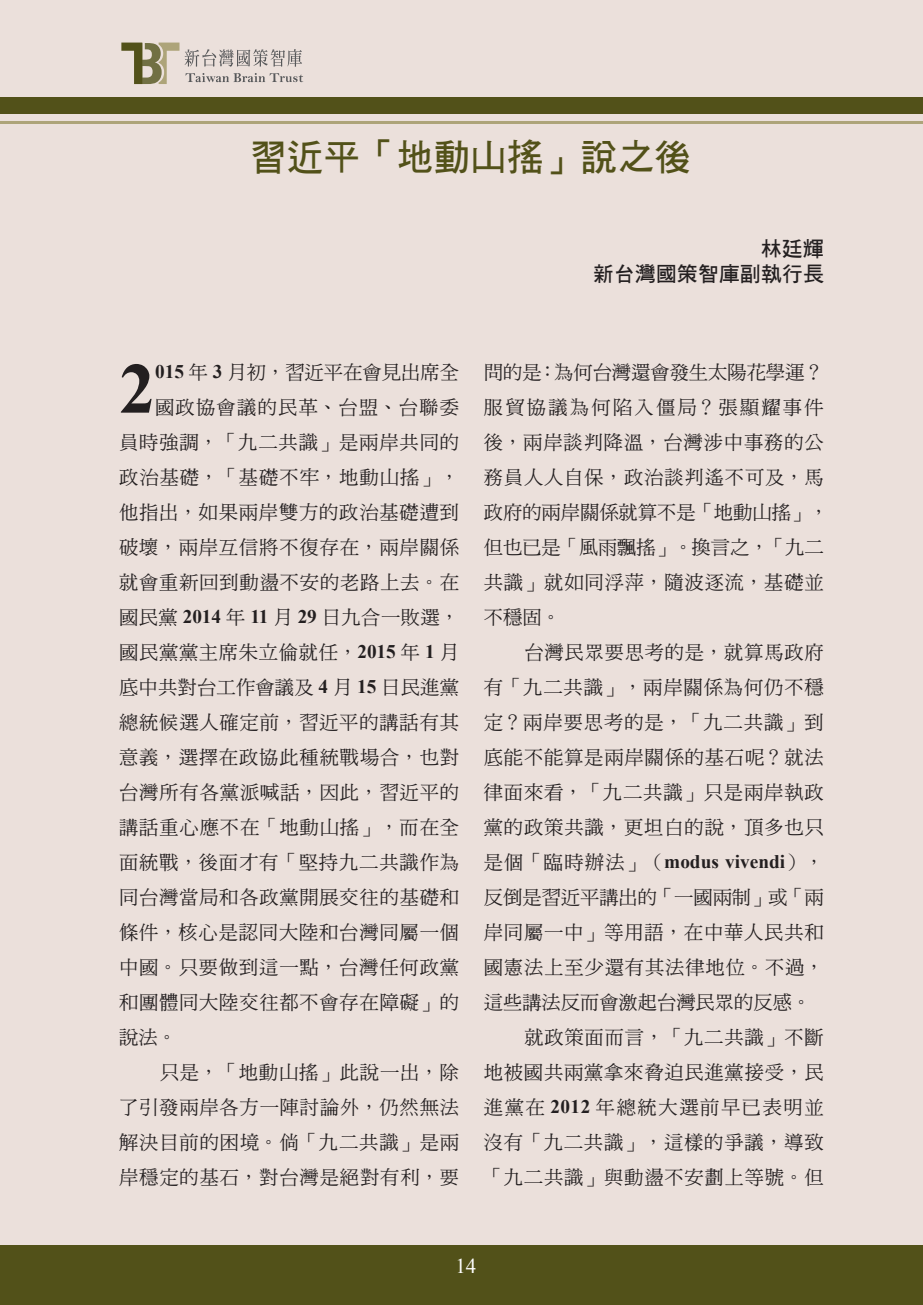
<style>
.page{position:relative;width:923px;height:1305px;background:#ebe0db}
.page>*{position:absolute;margin:0;border:0;box-sizing:border-box;transform-origin:0 0}
.內容{font:700 72.1px "Times New Roman";color:#231f20}
.標題{font:36.75px "DF Hei W7 WIN BF";color:#525119}
.作者{font:21px "DF Hei W7 WIN BF";color:#231f20}
.t1{font:21px "Times New Roman";color:#fff}
.內容裡面{font:19.25px/35px "DF Ming Md HK BF";letter-spacing:.045em;color:#231f20;text-align:justify}
.內容-2{font:19.25px "DF Ming Md HK BF";letter-spacing:.045em;color:#231f20}
.內容-3{font:19.25px "DF Ming Md HK BF";letter-spacing:.025em;color:#231f20}
.內容-4{font:19.25px "DF Ming Md HK BF";letter-spacing:.01em;color:#231f20}
.內容-5{font:19.25px "DF Ming Md HK BF";letter-spacing:.005em;color:#231f20}
.內容-6{font:19.25px "DF Ming Md HK BF";letter-spacing:.065em;color:#231f20}
.s1{font-family:"Times New Roman";font-weight:700}
</style>
<div class="page">
<div style="left:0;top:97px;width:923px;height:17px;background:#525119"></div>
<hr style="left:0;top:121px;width:923px;height:3px;background:#ada479">
<svg style="left:185px;top:73px;width:118px;height:9px"></svg>
<svg style="left:185px;top:49px;width:117px;height:18px"></svg>
<svg style="left:121px;top:43px;width:58px;height:41px"></svg>
<div style="left:0;top:1245px;width:923px;height:60px;background:#525119"></div>
<p class="標題" style="left:250px;top:139px;width:442px">習近平「地動山搖」說之後</p>
<p class="作者" style="left:760px;top:238px;width:64px">林廷輝</p>
<p class="作者" style="left:592px;top:263px;width:232px">新台灣國策智庫副執行長</p>
<p class="內容" style="left:119px;top:336px;width:38px">2</p>
<p class="內容-5" style="left:155px;top:362px;width:305px"><span class="s1">015</span> 年 <span class="s1">3</span> 月初，習近平在會見出席全</p>
<p class="內容-6" style="left:155px;top:397px;width:305px">國政協會議的民革、台盟、台聯委</p>
<p class="內容-2" style="left:119px;top:432px;width:341px">員時強調，「九二共識」是兩岸共同的</p>
<p class="內容-2" style="left:119px;top:467px;width:341px">政治基礎，「基礎不牢，地動山搖」，</p>
<p class="內容-2" style="left:119px;top:502px;width:341px">他指出，如果兩岸雙方的政治基礎遭到</p>
<p class="內容-2" style="left:119px;top:537px;width:341px">破壞，兩岸互信將不復存在，兩岸關係</p>
<p class="內容-2" style="left:119px;top:572px;width:341px">就會重新回到動盪不安的老路上去。在</p>
<p class="內容-3" style="left:119px;top:607px;width:341px">國民黨 <span class="s1">2014</span> 年 <span class="s1">11</span> 月 <span class="s1">29</span> 日九合一敗選，</p>
<p class="內容-2" style="left:119px;top:642px;width:341px">國民黨黨主席朱立倫就任，<span class="s1">2015</span> 年 <span class="s1">1</span> 月</p>
<p class="內容-4" style="left:119px;top:677px;width:341px">底中共對台工作會議及 <span class="s1">4</span> 月 <span class="s1">15</span> 日民進黨</p>
<p class="內容-2" style="left:119px;top:712px;width:341px">總統候選人確定前，習近平的講話有其</p>
<p class="內容-2" style="left:119px;top:747px;width:341px">意義，選擇在政協此種統戰場合，也對</p>
<p class="內容-2" style="left:119px;top:782px;width:341px">台灣所有各黨派喊話，因此，習近平的</p>
<p class="內容-2" style="left:119px;top:817px;width:341px">講話重心應不在「地動山搖」，而在全</p>
<p class="內容-2" style="left:119px;top:852px;width:341px">面統戰，後面才有「堅持九二共識作為</p>
<p class="內容-2" style="left:119px;top:887px;width:341px">同台灣當局和各政黨開展交往的基礎和</p>
<p class="內容-2" style="left:119px;top:922px;width:341px">條件，核心是認同大陸和台灣同屬一個</p>
<p class="內容-2" style="left:119px;top:957px;width:341px">中國。只要做到這一點，台灣任何政黨</p>
<p class="內容-2" style="left:119px;top:992px;width:341px">和團體同大陸交往都不會存在障礙」的</p>
<p class="內容-2" style="left:119px;top:1027px;width:59px">說法。</p>
<p class="內容裡面" style="left:119px;top:1054px;width:341px;text-indent:41px">只是，「地動山搖」此說一出，除了引發兩岸各方一陣討論外，仍然無法解決目前的困境。倘「九二共識」是兩岸穩定的基石，對台灣是絕對有利，要</p>
<p class="內容裡面" style="left:484px;top:354px;width:346px;text-align:left">問的是：為何台灣還會發生太陽花學運？服貿協議為何陷入僵局？張顯耀事件後，兩岸談判降溫，台灣涉中事務的公務員人人自保，政治談判遙不可及，馬政府的兩岸關係就算不是「地動山搖」，但也已是「風雨飄搖」。換言之，「九二共識」就如同浮萍，隨波逐流，基礎並不穩固。</p>
<p class="內容裡面" style="left:484px;top:634px;width:341px;text-indent:41px">台灣民眾要思考的是，就算馬政府有「九二共識」，兩岸關係為何仍不穩定？兩岸要思考的是，「九二共識」到底能不能算是兩岸關係的基石呢？就法律面來看，「九二共識」只是兩岸執政黨的政策共識，更坦白的說，頂多也只是個「臨時辦法」（<span class="s1">modus vivendi</span>），反倒是習近平講出的「一國兩制」或「兩岸同屬一中」等用語，在中華人民共和國憲法上至少還有其法律地位。不過，這些講法反而會激起台灣民眾的反感。</p>
<p class="內容裡面" style="left:484px;top:1019px;width:341px;text-indent:41px">就政策面而言，「九二共識」不斷地被國共兩黨拿來脅迫民進黨接受，民進黨在 <span class="s1">2012</span> 年總統大選前早已表明並沒有「九二共識」，這樣的爭議，導致「九二共識」與動盪不安劃上等號。但</p>
<p class="t1" style="left:455px;top:1251px;width:22px">14</p>
</div>
